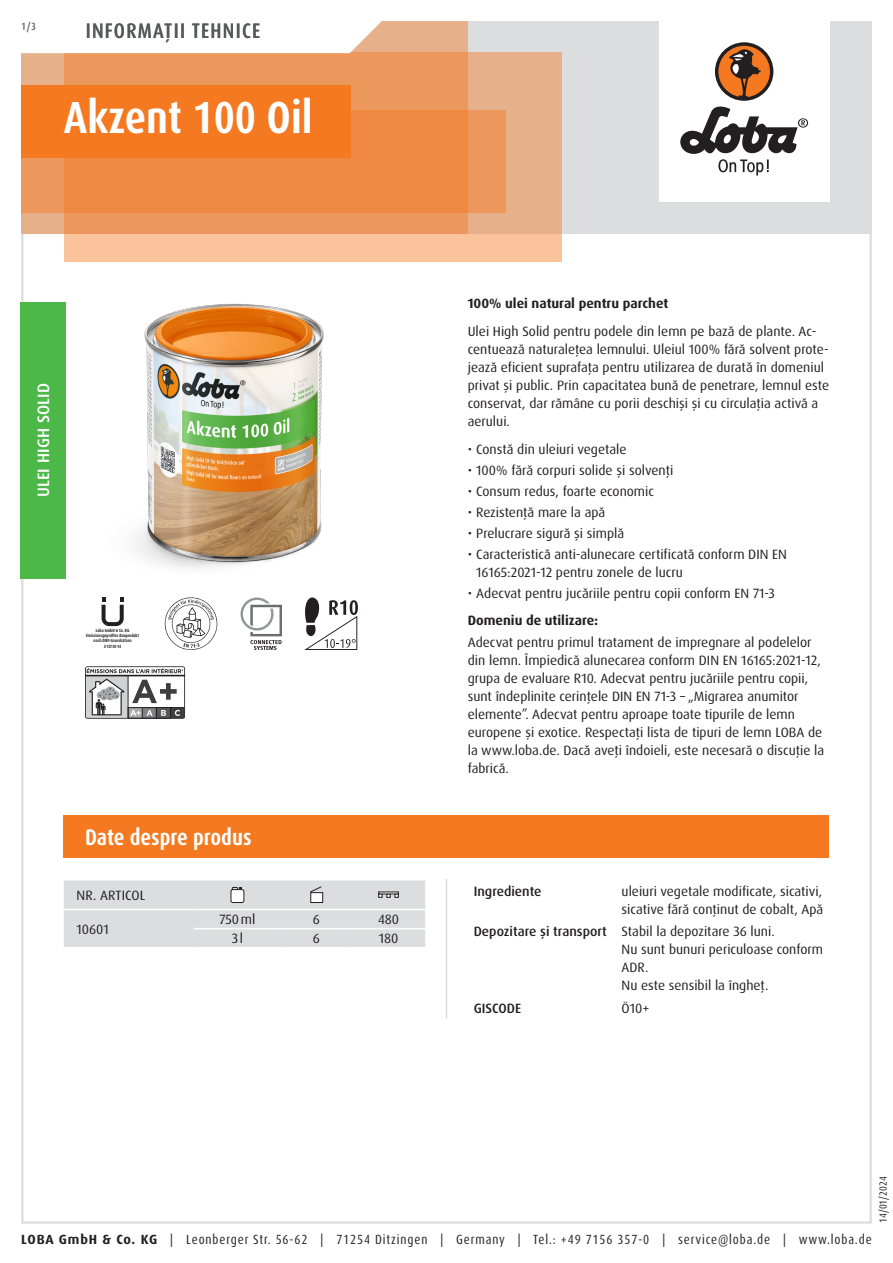
<style>
.page{position:relative;width:893px;height:1263px;background:#fff}
.page>*{position:absolute;margin:0;border:0;box-sizing:border-box;transform-origin:0 0}
.Produktname_weiss{font:700 condensed 45px "Dax Pro";color:#fff}
.Abschnitt{font:700 condensed 22.5px "Dax Pro";color:#fff}
.TI{font:500 condensed 21px "Dax Pro";letter-spacing:.06em;color:#57585a}
.Produktart_Oel-Veredelung{font:500 16.5px "Dax Pro";letter-spacing:.01em;color:#fff}
.Text{font:13.5px/18px "Dax Pro";color:#231f20}
.Text_ohne_Silbentrennung{font:13.5px/18px "Dax Pro";color:#231f20}
.Text_Bold{font:700 13.5px "Dax Pro";color:#231f20}
.Text_Medium{font:500 13.5px "Dax Pro";color:#231f20}
.Text_zentriert{font:13.5px "Dax Pro";color:#231f20}
.Text_Großbuchstaben{font:13.5px "Dax Pro";letter-spacing:.01em;color:#231f20}
.t1{font:condensed 13.35px "Dax Pro";letter-spacing:.065em;color:#231f20}
.t2{font:condensed 10.5px "Dax Pro";color:#231f20}
.t3{font:500 condensed 10.5px "Dax Pro";color:#57585a}
.t4{font:700 4.5px/5.2px "Dax Pro";color:#231f20;text-align:center;scale:.82 1}
.s1{font-weight:700;font-stretch:normal}
</style>
<div class="page">
<hr style="left:446px;top:879px;width:1px;height:140px;background:#dcdddf">
<svg style="left:64px;top:880px;width:361px;height:67px;background:#dcdddf"></svg>
<hr style="left:378px;top:891px;width:21px;height:3px;background:#fff">
<div style="left:64px;top:815px;width:765px;height:43px;background:#f47921"></div>
<svg style="left:102px;top:597px;width:22px;height:29px"></svg>
<svg style="left:165px;top:597px;width:52px;height:53px"></svg>
<svg style="left:241px;top:597px;width:41px;height:53px"></svg>
<svg style="left:304px;top:597px;width:54px;height:53px"></svg>
<svg style="left:85px;top:666px;width:100px;height:53px"></svg>
<img style="left:134px;top:303px;width:190px;height:266px">
<div style="left:20px;top:302px;width:46px;height:276px;background:#4cb848"></div>
<div style="left:21px;top:21px;width:851px;height:213px;background:#dcdddf"></div>
<div style="left:659px;top:0;width:170px;height:202px;background:#fff"></div>
<svg style="left:680px;top:106px;width:128px;height:70px"></svg>
<div style="left:715px;top:42px;width:58px;height:59px;background:#231f20;border-radius:50%"></div>
<svg style="left:718px;top:45px;width:52px;height:52px"></svg>
<div style="left:64px;top:52px;width:497px;height:209px;background:linear-gradient(to right,#fec79f,#efb992)"></div>
<div style="left:21px;top:111px;width:485px;height:102px;background:#ec975b"></div>
<svg style="left:21px;top:21px;width:447px;height:213px;background:#ed9150"></svg>
<svg style="left:21px;top:21px;width:411px;height:34px;background:#faede4"></svg>
<div style="left:21px;top:85px;width:330px;height:72px;background:#f47921"></div>
<p class="t3" style="left:21px;top:19px;width:16px">1/3</p>
<p class="TI" style="left:86px;top:17px;width:176px">INFORMAŢII TEHNICE</p>
<p class="Produktname_weiss" style="left:64px;top:89px;width:250px">Akzent 100 Oil</p>
<p class="Produktart_Oel-Veredelung" style="left:33px;top:497px;width:116px;rotate:-90deg">ULEI HIGH SOLID</p>
<p class="t4" style="left:86px;top:628px;width:66px">Loba GmbH &amp; Co. KG<br>Emissionsgeprüftes Bauprodukt nach DIBt-Grundsätzen<br>Z-157.10-14</p>
<p class="Abschnitt" style="left:85px;top:823px;width:168px">Date despre produs</p>
<p class="Text_Großbuchstaben" style="left:77px;top:886px;width:70px">NR. ARTICOL</p>
<p class="Text" style="left:77px;top:920px;width:34px">10601</p>
<p class="Text_zentriert" style="left:219px;top:911px;width:37px">750ml</p>
<p class="Text_zentriert" style="left:313px;top:911px;width:9px">6</p>
<p class="Text_zentriert" style="left:378px;top:911px;width:22px">480</p>
<p class="Text_zentriert" style="left:232px;top:930px;width:13px">3l</p>
<p class="Text_zentriert" style="left:313px;top:930px;width:9px">6</p>
<p class="Text_zentriert" style="left:379px;top:930px;width:21px">180</p>
<p class="Text_Bold" style="left:468px;top:295px;width:202px">100% ulei natural pentru parchet</p>
<p class="Text" style="left:468px;top:323px;width:363px">Ulei High Solid pentru podele din lemn pe bază de plante. Ac&shy;centuează naturaleţea lemnului. Uleiul 100% fără solvent prote&shy;jează eficient suprafaţa pentru utilizarea de durată în domeniul privat şi public. Prin capacitatea bună de penetrare, lemnul este conservat, dar rămâne cu porii deschişi şi cu circulaţia activă a aerului.</p>
<p class="Text" style="left:468px;top:440px;width:160px">• Constă din uleiuri vegetale</p>
<p class="Text" style="left:468px;top:461px;width:207px">• 100% fără corpuri solide şi solvenţi</p>
<p class="Text" style="left:468px;top:482px;width:188px">• Consum redus, foarte economic</p>
<p class="Text" style="left:468px;top:503px;width:139px">• Rezistenţă mare la apă</p>
<p class="Text" style="left:468px;top:524px;width:158px">• Prelucrare sigură şi simplă</p>
<p class="Text" style="left:476px;top:545px;width:312px;text-indent:-9px">• Caracteristică anti-alunecare certificată conform DIN EN<br>16165:2021-12 pentru zonele de lucru</p>
<p class="Text" style="left:468px;top:584px;width:309px">• Adecvat pentru jucăriile pentru copii conform EN 71-3</p>
<p class="Text_Bold" style="left:468px;top:612px;width:132px">Domeniu de utilizare:</p>
<p class="Text" style="left:468px;top:633px;width:358px">Adecvat pentru primul tratament de impregnare al podelelor din lemn. Împiedică alunecarea conform DIN EN 16165:2021-12, grupa de evaluare R10. Adecvat pentru jucăriile pentru copii, sunt îndeplinite cerinţele DIN EN 71-3 – „Migrarea anumitor elemente”. Adecvat pentru aproape toate tipurile de lemn europene şi exotice. Respectaţi lista de tipuri de lemn LOBA de la www.loba.de. Dacă aveţi îndoieli, este necesară o discuţie la fabrică.</p>
<p class="Text_Medium" style="left:474px;top:882px;width:69px">Ingrediente</p>
<p class="Text_ohne_Silbentrennung" style="left:622px;top:882px;width:203px">uleiuri vegetale modificate, sicativi, sicative fără conţinut de cobalt, Apă</p>
<p class="Text_Medium" style="left:474px;top:923px;width:135px">Depozitare şi transport</p>
<p class="Text_ohne_Silbentrennung" style="left:622px;top:922px;width:155px">Stabil la depozitare 36 luni.</p>
<p class="Text_ohne_Silbentrennung" style="left:622px;top:940px;width:203px">Nu sunt bunuri periculoase conform<br>ADR.</p>
<p class="Text_ohne_Silbentrennung" style="left:622px;top:976px;width:149px">Nu este sensibil la îngheţ.</p>
<p class="Text_Medium" style="left:474px;top:999px;width:49px">GISCODE</p>
<p class="Text_ohne_Silbentrennung" style="left:622px;top:999px;width:29px">Ö10+</p>
<p class="t2" style="left:876px;top:1222px;width:48px;rotate:-90deg">14/01/2024</p>
<p class="t1" style="left:21px;top:1230px;width:852px"><span class="s1">LOBA GmbH &amp; Co. KG</span> | Leonberger Str. 56-62 | 71254 Ditzingen | Germany | Tel.: +49 7156 357-0 | service@loba.de | www.loba.de</p>
</div>
